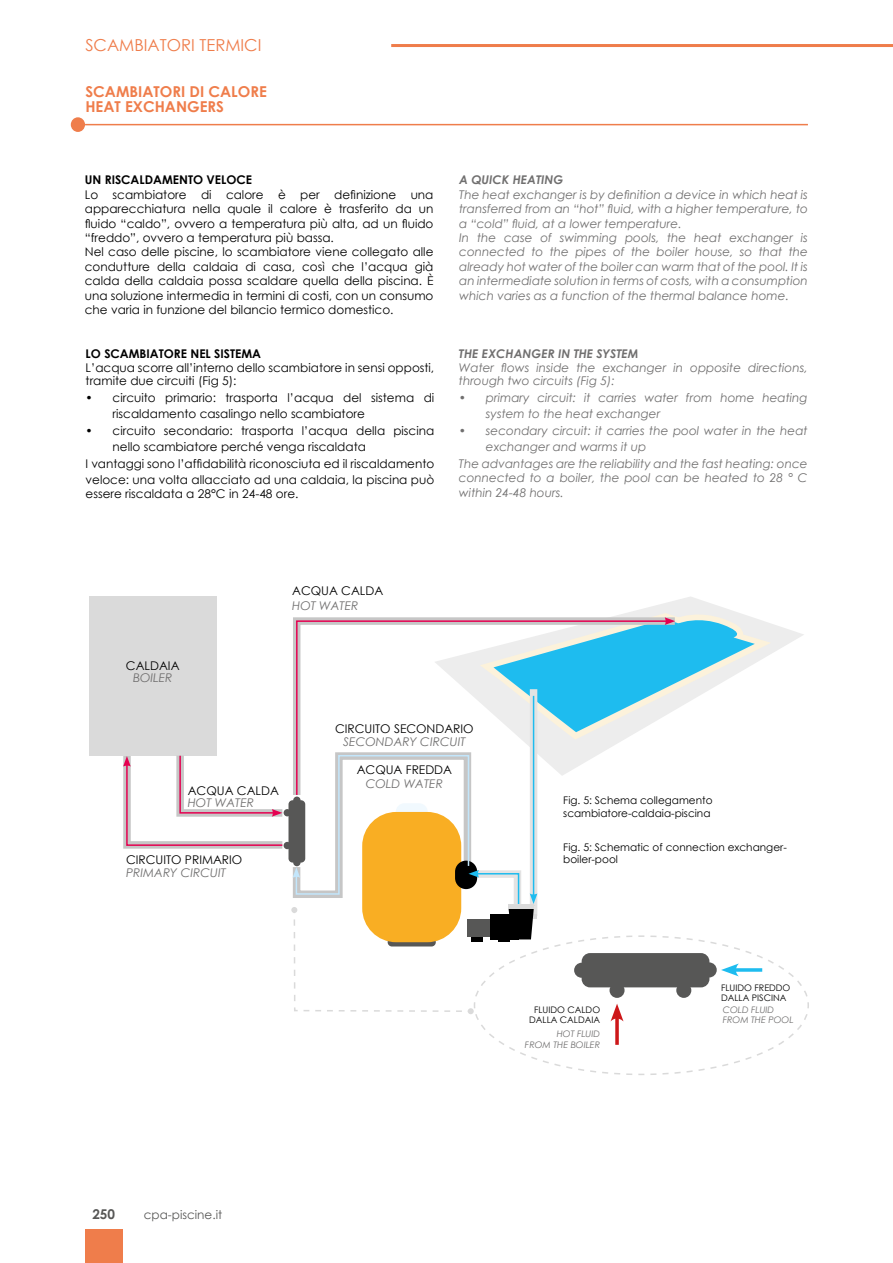
<style>
.page{position:relative;width:893px;height:1263px;background:#fff}
.page>*{position:absolute;margin:0;border:0;box-sizing:border-box;transform-origin:0 0}
.t1{font:16.5px "Century Gothic";color:#ef7d4b}
.t2{font:700 15px/15px "Century Gothic";color:#ef7d4b}
.t3{font:700 13.5px "Century Gothic";color:#575756}
.t4{font:12px/14.4px "Century Gothic";color:#000}
.t5{font:italic 12px/14.4px "Century Gothic";color:#706f6f}
.t6{font:700 12px "Century Gothic";color:#000}
.t7{font:italic 700 12px "Century Gothic";color:#706f6f}
.t8{font:12px "Century Gothic";color:#575756}
.t9{font:10.5px/12.6px "Century Gothic";color:#000}
.t10{font:9px/10.8px "Century Gothic";color:#000;text-align:center}
.t11{font:italic 9px/10.8px "Century Gothic";color:#706f6f;text-align:right}
</style>
<div class="page">
<div style="left:85px;top:1229px;width:37px;height:34px;background:#ef7d4b"></div>
<hr style="left:391px;top:44px;width:502px;height:3px;background:#ef7d4b">
<svg style="left:637px;top:935px;width:172px;height:140px"></svg>
<svg style="left:628px;top:601px;width:159px;height:62px"></svg>
<svg style="left:293px;top:613px;width:389px;height:135px"></svg>
<div style="left:89px;top:595px;width:128px;height:160px;background:#dadada"></div>
<svg style="left:295px;top:620px;width:373px;height:128px"></svg>
<svg style="left:493px;top:616px;width:262px;height:116px"></svg>
<hr style="left:85px;top:124px;width:723px;height:1px;background:#ef7d4b">
<svg style="left:120px;top:748px;width:517px;height:327px"></svg>
<svg style="left:646px;top:935px;width:163px;height:63px"></svg>
<div style="left:582px;top:953px;width:127px;height:34px;background:#575756;border-radius:8px"></div>
<div style="left:702px;top:962px;width:15px;height:15px;background:#575756;border-radius:50%"></div>
<div style="left:676px;top:983px;width:15px;height:15px;background:#575756;border-radius:50%"></div>
<div style="left:574px;top:963px;width:15px;height:15px;background:#575756;border-radius:50%"></div>
<div style="left:609px;top:983px;width:16px;height:15px;background:#575756;border-radius:50%"></div>
<div style="left:71px;top:117px;width:14px;height:15px;background:#ef7d4b;border-radius:50%"></div>
<h1 class="t1" style="left:85px;top:34px;width:178px">SCAMBIATORI TERMICI</h1>
<p class="t2" style="left:85px;top:84px;width:183px">SCAMBIATORI DI CALORE<br>HEAT EXCHANGERS</p>
<p class="t6" style="left:85px;top:171px;width:169px">UN RISCALDAMENTO VELOCE</p>
<p class="t4" style="left:85px;top:187px;width:350px">Lo scambiatore di calore è per definizione una apparecchiatura nella quale il calore è trasferito da un fluido “caldo”, ovvero a temperatura più alta, ad un fluido “freddo”, ovvero a temperatura più bassa.<br>Nel caso delle piscine, lo scambiatore viene collegato alle condutture della caldaia di casa, così che l’acqua già calda della caldaia possa scaldare quella della piscina. È una soluzione intermedia in termini di costi, con un consumo che varia in funzione del bilancio termico domestico.</p>
<p class="t6" style="left:86px;top:345px;width:177px">LO SCAMBIATORE NEL SISTEMA</p>
<p class="t4" style="left:86px;top:360px;width:350px;line-height:13.5px">L’acqua scorre all’interno dello scambiatore in sensi opposti, tramite due circuiti (Fig 5):</p>
<p class="t4" style="left:113px;top:389px;width:323px;line-height:16.5px;text-indent:-27px">• circuito primario: trasporta l’acqua del sistema di riscaldamento casalingo nello scambiatore</p>
<p class="t4" style="left:86px;top:423px;width:350px">• circuito secondario: trasporta l’acqua della piscina</p>
<p class="t4" style="left:113px;top:439px;width:255px">nello scambiatore perché venga riscaldata</p>
<p class="t4" style="left:86px;top:456px;width:350px">I vantaggi sono l’affidabilità riconosciuta ed il riscaldamento</p>
<p class="t4" style="left:86px;top:472px;width:350px">veloce: una volta allacciato ad una caldaia, la piscina può</p>
<p class="t4" style="left:86px;top:486px;width:214px">essere riscaldata a 28°C in 24-48 ore.</p>
<p class="t7" style="left:459px;top:171px;width:106px">A QUICK HEATING</p>
<p class="t5" style="left:459px;top:187px;width:350px">The heat exchanger is by definition a device in which heat is transferred from an “hot” fluid, with a higher temperature, to a “cold” fluid, at a lower temperature.<br>In the case of swimming pools, the heat exchanger is connected to the pipes of the boiler house, so that the already hot water of the boiler can warm that of the pool. It is an intermediate solution in terms of costs, with a consumption which varies as a function of the thermal balance home.</p>
<p class="t7" style="left:459px;top:345px;width:181px">THE EXCHANGER IN THE SYSTEM</p>
<p class="t5" style="left:459px;top:360px;width:350px;line-height:13.5px">Water flows inside the exchanger in opposite directions, through two circuits (Fig 5):</p>
<p class="t5" style="left:486px;top:389px;width:323px;line-height:16.5px;text-indent:-27px">• primary circuit: it carries water from home heating system to the heat exchanger</p>
<p class="t5" style="left:459px;top:423px;width:350px">• secondary circuit: it carries the pool water in the heat</p>
<p class="t5" style="left:486px;top:439px;width:162px">exchanger and warms it up</p>
<p class="t5" style="left:459px;top:456px;width:350px">The advantages are the reliability and the fast heating: once</p>
<p class="t5" style="left:459px;top:470px;width:350px">connected to a boiler, the pool can be heated to 28 ° C within 24-48 hours.</p>
<p class="t4" style="left:126px;top:658px;width:55px">CALDAIA</p>
<p class="t5" style="left:133px;top:670px;width:41px">BOILER</p>
<p class="t4" style="left:292px;top:584px;width:93px">ACQUA CALDA</p>
<p class="t5" style="left:292px;top:598px;width:68px">HOT WATER</p>
<p class="t4" style="left:335px;top:722px;width:140px">CIRCUITO SECONDARIO</p>
<p class="t5" style="left:343px;top:734px;width:124px">SECONDARY CIRCUIT</p>
<p class="t4" style="left:357px;top:762px;width:97px">ACQUA FREDDA</p>
<p class="t5" style="left:366px;top:776px;width:79px">COLD WATER</p>
<p class="t4" style="left:188px;top:783px;width:93px">ACQUA CALDA</p>
<p class="t5" style="left:188px;top:795px;width:68px">HOT WATER</p>
<p class="t9" style="left:563px;top:794px;width:151px">Fig. 5: Schema collegamento scambiatore-caldaia-piscina</p>
<p class="t9" style="left:563px;top:840px;width:225px">Fig. 5: Schematic of connection exchanger&shy;boiler-pool</p>
<p class="t4" style="left:126px;top:853px;width:118px">CIRCUITO PRIMARIO</p>
<p class="t5" style="left:126px;top:865px;width:101px">PRIMARY CIRCUIT</p>
<p class="t3" style="left:92px;top:1204px;width:24px">250</p>
<p class="t8" style="left:144px;top:1206px;width:80px">cpa-piscine.it</p>
<p class="t10" style="left:529px;top:1004px;width:73px">FLUIDO CALDO<br>DALLA CALDAIA</p>
<p class="t11" style="left:525px;top:1028px;width:77px">HOT FLUID<br>FROM THE BOILER</p>
<p class="t10" style="left:721px;top:982px;width:71px;text-align:left">FLUIDO FREDDO<br>DALLA PISCINA</p>
<p class="t11" style="left:723px;top:1004px;width:72px;text-align:left">COLD FLUID<br>FROM THE POOL</p>
</div>
